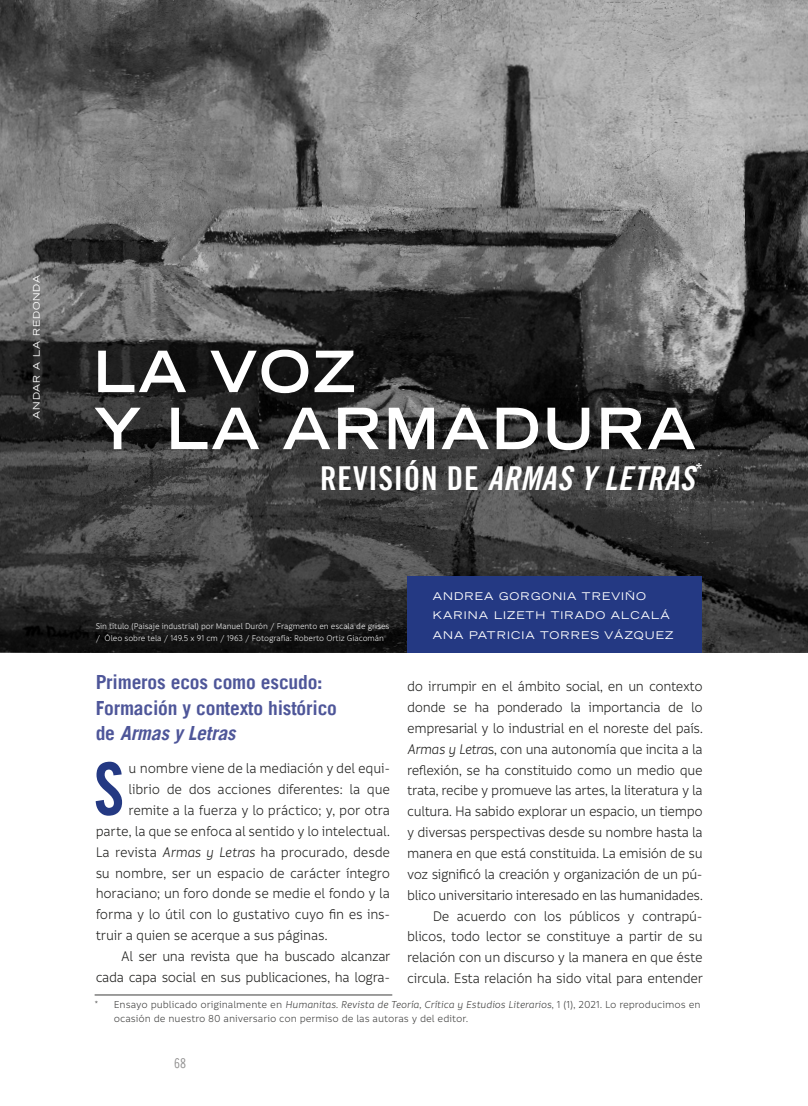
<style>
.page{position:relative;width:808px;height:1106px;background:#fff}
.page>*{position:absolute;margin:0;border:0;box-sizing:border-box;transform-origin:0 0}
.Capitular{font:72.75px "Trade Gothic LT Bold Cond Twenty";color:#243983;scale:.95 1}
.Cuerpo_de_texto_con{font:700 expanded 57px/57px "Trade Gothic LT";letter-spacing:.05em;color:#fff;scale:.95 1}
.Cuerpo_de_texto_con-2{font:33px "Trade Gothic LT Bold Cond Twenty Obl";letter-spacing:.025em;color:#fff}
.Subtítulos_anatomía{font:700 19.5px/25.5px "Trade Gothic LT";letter-spacing:-.01em;color:#4e5699}
.Cuerpo_de_texto_con-3{font:15px/20.9px "Informative";letter-spacing:-.03em;color:#1d1d1b;text-align:justify;scale:.95 1}
.Capitular-2{font:15px "Informative";letter-spacing:-.015em;color:#1d1d1b;scale:.95 1}
.t1{font:13.5px "Trade Gothic LT Cond Eighteen";color:#939292}
.Notas_al_pie{font:10.8px/13.5px "Informative";letter-spacing:-.005em;color:#3d3d3c}
.autores{font:expanded 10.5px "Trade Gothic LT";letter-spacing:.1em;color:#fff}
.Pies_de_fotos{font:9px/12px "Informative";letter-spacing:-.01em;color:#fff;scale:.95 1}
.t2{font:expanded 9px "Trade Gothic LT";letter-spacing:.1em;color:#fff}
.s1{font-family:"Trade Gothic LT Bold Cond Twenty"}
.s2{font-style:italic}
</style>
<div class="page">
<img style="left:0;top:0;width:808px;height:653px">
<hr style="left:95px;top:994px;width:297px;height:1px;background:#3d3d3c">
<div style="left:407px;top:576px;width:295px;height:77px;background:#243983"></div>
<p class="t2" style="left:31px;top:419px;width:146px;rotate:-90deg">ANDAR A LA REDONDA</p>
<p class="Cuerpo_de_texto_con" style="left:94px;top:342px;width:635px">LA VOZ<br>Y LA ARMADURA</p>
<p class="Cuerpo_de_texto_con-2" style="left:320px;top:458px;width:384px"><span class="s1">REVISIÓN DE</span> ARMAS Y LETRAS<sup>*</sup></p>
<p class="Pies_de_fotos" style="left:96px;top:620px;width:311px">Sin título (Paisaje industrial) por Manuel Durón / Fragmento en escala de grises / Óleo sobre tela / 149.5 x 91 cm / 1963 / Fotografía: Roberto Ortiz Giacomán</p>
<p class="Subtítulos_anatomía" style="left:96px;top:669px;width:243px">Primeros ecos como escudo:<br>Formación y contexto histórico de <span class="s2">Armas y Letras</span></p>
<p class="Capitular" style="left:94px;top:744px;width:34px">S</p>
<p class="Capitular-2" style="left:129px;top:760px;width:277px">u nombre viene de la mediación y del equi-</p>
<p class="Capitular-2" style="left:129px;top:781px;width:277px">librio de dos acciones diferentes: la que</p>
<p class="Capitular-2" style="left:129px;top:802px;width:277px">remite a la fuerza y lo práctico; y, por otra</p>
<p class="Capitular-2" style="left:96px;top:823px;width:311px">parte, la que se enfoca al sentido y lo intelectual.</p>
<p class="Capitular-2" style="left:96px;top:844px;width:311px">La revista <span class="s2">Armas y Letras</span> ha procurado, desde</p>
<p class="Capitular-2" style="left:96px;top:865px;width:311px">su nombre, ser un espacio de carácter íntegro</p>
<p class="Capitular-2" style="left:96px;top:885px;width:311px">horaciano; un foro donde se medie el fondo y la</p>
<p class="Capitular-2" style="left:96px;top:906px;width:311px">forma y lo útil con lo gustativo cuyo fin es ins-</p>
<p class="Capitular-2" style="left:96px;top:927px;width:246px">truir a quien se acerque a sus páginas.</p>
<p class="Cuerpo_de_texto_con-3" style="left:96px;top:946px;width:312px;text-align:right">Al ser una revista que ha buscado alcanzar cada capa social en sus publicaciones, ha logra-</p>
<p class="autores" style="left:433px;top:589px;width:215px">ANDREA GORGONIA TREVIÑO</p>
<p class="autores" style="left:433px;top:609px;width:239px">KARINA LIZETH TIRADO ALCALÁ</p>
<p class="autores" style="left:433px;top:628px;width:242px">ANA PATRICIA TORRES VÁZQUEZ</p>
<p class="Cuerpo_de_texto_con-3" style="left:407px;top:676px;width:313px">do irrumpir en el ámbito social, en un contexto donde se ha ponderado la importancia de lo empresarial y lo industrial en el noreste del país.<br><span class="s2">Armas y Letra</span>s, con una autonomía que incita a la reflexión, se ha constituido como un medio que trata, recibe y promueve las artes, la literatura y la cultura. Ha sabido explorar un espacio, un tiempo y diversas perspectivas desde su nombre hasta la manera en que está constituida. La emisión de su voz significó la creación y organización de un pú&shy;blico universitario interesado en las humanidades.</p>
<p class="Cuerpo_de_texto_con-3" style="left:407px;top:905px;width:313px;text-indent:26px">De acuerdo con los públicos y contrapú&shy;blicos, todo lector se constituye a partir de su relación con un discurso y la manera en que éste circula. Esta relación ha sido vital para entender</p>
<p class="Notas_al_pie" style="left:114px;top:998px;width:588px;text-indent:-19px">* Ensayo publicado originalmente en <span class="s2">Humanitas. Revista de Teoría, Crítica y Estudios Literarios</span>, 1 (1), 2021. Lo reproducimos en ocasión de nuestro 80 aniversario con permiso de las autoras y del editor.</p>
<p class="t1" style="left:174px;top:1055px;width:13px">68</p>
</div>
